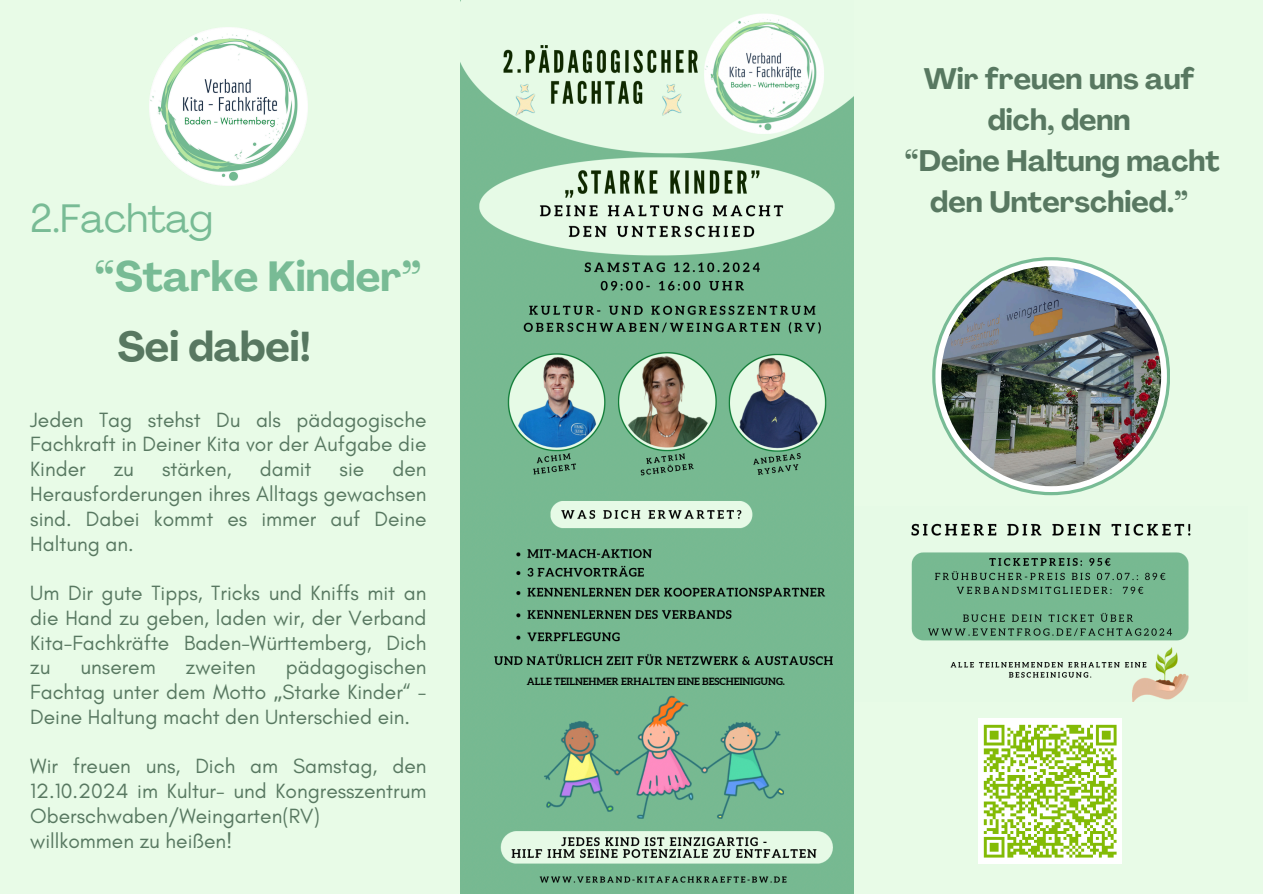
<style>
.page{position:relative;width:1263px;height:894px;background:#fff}
.page>*{position:absolute;margin:0;border:0;box-sizing:border-box;transform-origin:0 0}
.t1{font:700 41.55px "Agrandir";color:#78bb95}
.t2{font:700 41.1px "Agrandir";color:#587861}
.t3{font:39.15px "Agrandir";color:#78bb95}
.t4{font:700 29.25px/40.7px "Agrandir";color:#587861;text-align:center}
.t5{font:21px/24.8px "Glacial Indifference";color:#587861;text-align:justify}
.t6{font:700 9.9px "Aleo";color:#000}
.s1{font-family:"Noto Sans"}
</style>
<div class="page">
<div style="left:0;top:0;width:1263px;height:893px;background:#e8fbe7"></div>
<img style="left:150px;top:28px;width:157px;height:157px">
<img style="left:911px;top:523px;width:280px;height:178px">
<img style="left:460px;top:0;width:394px;height:893px">
<svg style="left:932px;top:257px;width:238px;height:238px;background:#80bf9b"></svg>
<svg style="left:935px;top:260px;width:232px;height:232px;background:#f5f8f7"></svg>
<img style="left:941px;top:266px;width:220px;height:220px;border-radius:50%">
<img style="left:979px;top:718px;width:143px;height:145px">
<h4 class="t3" style="left:30px;top:202px;width:184px">2.Fachtag</h4>
<h3 class="t1" style="left:95px;top:260px;width:328px">“Starke Kinder”</h3>
<p class="t2" style="left:117px;top:330px;width:195px">Sei dabei!</p>
<p class="t5" style="left:30px;top:407px;width:398px">Jeden Tag stehst Du als pädagogische Fachkraft in Deiner Kita vor der Aufgabe die Kinder</p>
<p class="t5" style="left:30px;top:456px;width:398px;text-indent:362px">den Herausforderungen ihres Alltags gewachsen sind. Dabei kommt es immer auf Deine Haltung an.</p>
<p class="t5" style="left:30px;top:580px;width:398px">Um Dir gute Tipps, Tricks und Kniffs mit an die Hand zu geben, laden wir, der Verband Kita-Fachkräfte Baden-Württemberg, Dich zu</p>
<p class="t5" style="left:114px;top:456px;width:22px">zu</p>
<p class="t5" style="left:162px;top:456px;width:71px">stärken,</p>
<p class="t5" style="left:260px;top:456px;width:53px">damit</p>
<p class="t5" style="left:340px;top:456px;width:26px">sie</p>
<p class="t5" style="left:30px;top:654px;width:398px;text-indent:256px">pädagogischen Fachtag unter dem Motto <span class="s1">„</span>Starke Kinder“ - Deine Haltung macht den Unterschied ein.</p>
<p class="t5" style="left:30px;top:753px;width:398px;text-align:left">Wir freuen uns, Dich am Samstag, den 12.10.2024 im Kultur- und Kongresszentrum Oberschwaben/Weingarten(RV) willkommen zu heißen!</p>
<p class="t5" style="left:81px;top:654px;width:77px">unserem</p>
<p class="t5" style="left:186px;top:654px;width:72px">zweiten</p>
<p class="t6" style="left:527px;top:675px;width:259px">ALLE TEILNEHMER ERHALTEN EINE BESCHEINIGUNG.</p>
<p class="t4" style="left:905px;top:62px;width:317px">Wir freuen uns auf dich, denn<br>“Deine Haltung macht den Unterschied.”</p>
</div>
